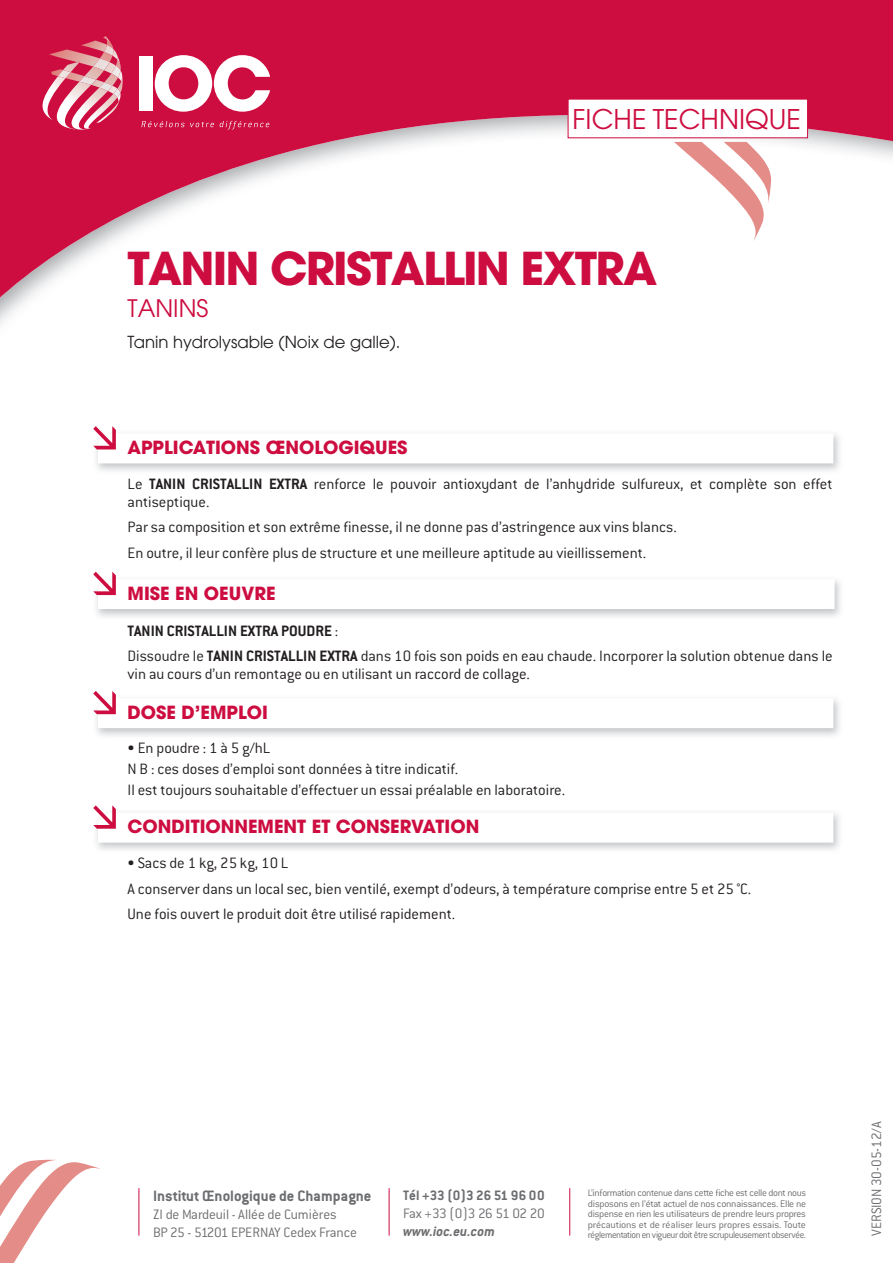
<style>
.page{position:relative;width:893px;height:1263px;background:#fff}
.page>*{position:absolute;margin:0;border:0;box-sizing:border-box;transform-origin:0 0}
.t1{font:700 45px "Avant Garde LT";letter-spacing:-.04em;color:#cd0d40}
.t2{font:27px "Avant Garde LT";color:#cd0d40}
.t3{font:24px "Avant Garde LT";color:#cd0d40}
.t4{font:700 18px "Avant Garde LT";color:#cd0d40}
.t5{font:300 16.5px/25.5px "Conduit ITC";color:#231f20}
.t6{font:16.5px "Avant Garde LT";color:#231f20}
.t7{font:700 16.5px "Conduit ITC";color:#6c6d70}
.t8{font:300 15px/18px "Conduit ITC";letter-spacing:-.01em;color:#6c6d70}
.t9{font:700 15px "Conduit ITC";color:#6c6d70}
.t10{font:300 15px "Conduit ITC";letter-spacing:-.03em;color:#6c6d70}
.t11{font:italic 700 15px "Conduit ITC";color:#6c6d70}
.t12{font:300 10.5px/10.5px "Conduit ITC";letter-spacing:-.035em;color:#6c6d70;text-align:justify}
.s1{font-weight:700}
</style>
<div class="page">
<svg style="left:0;top:0;width:893px;height:324px"></svg>
<svg style="left:0;top:1160px;width:100px;height:103px"></svg>
<svg style="left:567px;top:98px;width:241px;height:41px"></svg>
<hr style="left:139px;top:1188px;width:1px;height:47px;background:#cd0d40">
<hr style="left:389px;top:1188px;width:1px;height:47px;background:#cd0d40">
<hr style="left:569px;top:1188px;width:1px;height:47px;background:#cd0d40">
<img style="left:49px;top:49px;width:6px;height:13px">
<img style="left:121px;top:75px;width:2px;height:54px">
<img style="left:113px;top:105px;width:8px;height:25px">
<img style="left:55px;top:36px;width:58px;height:94px">
<img style="left:93px;top:58px;width:6px;height:12px">
<img style="left:79px;top:76px;width:17px;height:9px">
<svg style="left:99px;top:36px;width:23px;height:69px;background:#dc7a8d"></svg>
<img style="left:39px;top:62px;width:40px;height:59px">
<svg style="left:58px;top:70px;width:13px;height:8px"></svg>
<svg style="left:141px;top:121px;width:73px;height:6px"></svg>
<svg style="left:220px;top:121px;width:49px;height:8px"></svg>
<div style="left:139px;top:56px;width:14px;height:55px;background:#fff"></div>
<svg style="left:155px;top:55px;width:115px;height:57px"></svg>
<img style="left:674px;top:142px;width:92px;height:100px">
<img style="left:724px;top:142px;width:47px;height:62px">
<svg style="left:93px;top:426px;width:740px;height:37px"></svg>
<svg style="left:93px;top:572px;width:742px;height:37px"></svg>
<svg style="left:93px;top:691px;width:740px;height:37px"></svg>
<svg style="left:93px;top:805px;width:740px;height:38px"></svg>
<h2 class="t2" style="left:572px;top:103px;width:230px">FICHE TECHNIQUE</h2>
<h1 class="t1" style="left:128px;top:239px;width:531px">TANIN CRISTALLIN EXTRA</h1>
<h3 class="t3" style="left:128px;top:294px;width:82px">TANINS</h3>
<p class="t6" style="left:128px;top:332px;width:274px">Tanin hydrolysable (Noix de galle).</p>
<p class="t4" style="left:128px;top:435px;width:281px">APPLICATIONS ŒNOLOGIQUES</p>
<p class="t5" style="left:128px;top:475px;width:706px;line-height:18px">Le <span class="s1">TANIN CRISTALLIN EXTRA</span> renforce le pouvoir antioxydant de l’anhydride sulfureux, et complète son effet antiseptique.</p>
<p class="t5" style="left:128px;top:514px;width:551px">Par sa composition et son extrême finesse, il ne donne pas d’astringence aux vins blancs.<br>En outre, il leur confère plus de structure et une meilleure aptitude au vieillissement.</p>
<p class="t4" style="left:128px;top:582px;width:150px">MISE EN OEUVRE</p>
<p class="t5" style="left:128px;top:618px;width:707px"><span class="s1">TANIN CRISTALLIN EXTRA POUDRE</span> :<br>Dissoudre le <span class="s1">TANIN CRISTALLIN EXTRA</span> dans 10 fois son poids en eau chaude. Incorporer la solution obtenue dans le</p>
<p class="t5" style="left:128px;top:661px;width:404px">vin au cours d’un remontage ou en utilisant un raccord de collage.</p>
<p class="t4" style="left:128px;top:701px;width:142px">DOSE D’EMPLOI</p>
<p class="t5" style="left:128px;top:737px;width:439px;line-height:21px">• En poudre : 1 à 5 g/hL<br>N B : ces doses d’emploi sont données à titre indicatif.<br>Il est toujours souhaitable d’effectuer un essai préalable en laboratoire.</p>
<p class="t4" style="left:128px;top:815px;width:353px">CONDITIONNEMENT ET CONSERVATION</p>
<p class="t5" style="left:128px;top:850px;width:625px">• Sacs de 1 kg, 25 kg, 10 L<br>A conserver dans un local sec, bien ventilé, exempt d’odeurs, à température comprise entre 5 et 25 °C.<br>Une fois ouvert le produit doit être utilisé rapidement.</p>
<p class="t7" style="left:153px;top:1186px;width:220px">Institut Œnologique de Champagne</p>
<p class="t8" style="left:153px;top:1205px;width:205px">ZI de Mardeuil - Allée de Cumières<br>BP 25 - 51201 EPERNAY Cedex France</p>
<p class="t9" style="left:403px;top:1186px;width:143px">Tél +33 (0)3 26 51 96 00</p>
<p class="t10" style="left:403px;top:1205px;width:143px">Fax +33 (0)3 26 51 02 20</p>
<p class="t11" style="left:403px;top:1222px;width:93px">www.ioc.eu.com</p>
<p class="t12" style="left:588px;top:1188px;width:220px">L’information contenue dans cette fiche est celle dont nous disposons en l’état actuel de nos connaissances. Elle ne dispense en rien les utilisateurs de prendre leurs propres précautions et de réaliser leurs propres essais. Toute réglementationenvigueurdoitêtrescrupuleusementobservée.</p>
<p class="t8" style="left:867px;top:1235px;width:116px;rotate:-90deg">VERSION 30-05-12/A</p>
</div>
